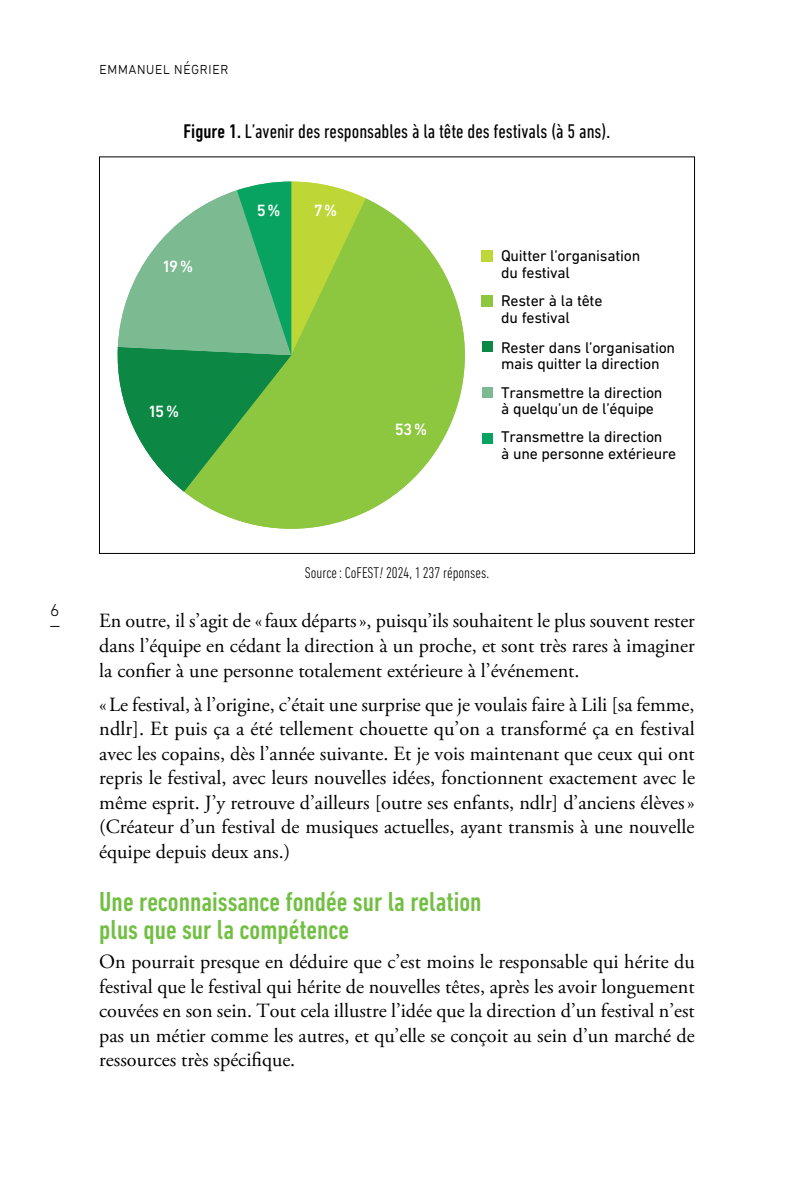
<style>
.page{position:relative;width:794px;height:1191px;background:#fff}
.page>*{position:absolute;margin:0;border:0;box-sizing:border-box;transform-origin:0 0}
.Article_Inter_N1{font:500 condensed 28px/28px "DIN Next LT Pro";color:#72bf44}
.FR_Texte_courant__2__par_défaut{font:20.12px/24.5px "Adobe Garamond Pro";color:#000;text-align:justify}
.GRAPH_Titre_2_0{font:condensed 20.12px "DIN Next LT Pro";color:#000}
.t1{font:300 17.5px "DIN Next LT Pro";letter-spacing:.01em;color:#000;scale:.9 1}
.t2{font:300 17.5px "DIN Next LT Pro";letter-spacing:.01em;color:#000}
.t3{font:500 16.62px "DIN Next LT Pro";color:#fff}
.t4{font:15.75px/16.6px "DIN Next LT Pro";letter-spacing:-.015em;color:#000}
.GRAPH_Source__5{font:300 condensed 15.75px "DIN Next LT Pro";color:#000}
.s1{font-weight:500}
.s2{font-style:italic;font-stretch:normal}
</style>
<div class="page">
<svg style="left:184px;top:198px;width:305px;height:331px;fill:#8dc63f"></svg>
<svg style="left:118px;top:182px;width:248px;height:309px;background:#7abd6c"></svg>
<div style="left:481px;top:250px;width:11px;height:11px;background:#bed736"></div>
<div style="left:481px;top:296px;width:11px;height:11px;background:#8dc63f"></div>
<div style="left:482px;top:341px;width:10px;height:11px;background:#0c8844"></div>
<div style="left:482px;top:387px;width:10px;height:11px;background:#7cba92"></div>
<div style="left:482px;top:432px;width:10px;height:11px;background:#08a361"></div>
<p class="t1" style="left:99px;top:58px;width:145px">emmanuel négrier</p>
<p class="GRAPH_Titre_2_0" style="left:184px;top:120px;width:428px"><span class="s1">Figure 1.</span> L’avenir des responsables à la tête des festivals (à 5 ans).</p>
<p class="t3" style="left:163px;top:257px;width:31px">19%</p>
<p class="t3" style="left:149px;top:402px;width:31px">15%</p>
<p class="t3" style="left:257px;top:200px;width:25px">5%</p>
<p class="t3" style="left:314px;top:201px;width:25px">7%</p>
<p class="t3" style="left:395px;top:420px;width:34px">53%</p>
<p class="t4" style="left:501px;top:247px;width:141px">Quitter l’organisation du festival</p>
<p class="t4" style="left:501px;top:292px;width:103px">Rester à la tête du festival</p>
<p class="t4" style="left:501px;top:339px;width:176px">Rester dans l’organisation mais quitter la direction</p>
<p class="t4" style="left:501px;top:384px;width:163px">Transmettre la direction à quelqu’un de l’équipe</p>
<p class="t4" style="left:501px;top:428px;width:177px">Transmettre la direction<br>à une personne extérieure</p>
<p class="t2" style="left:50px;top:600px;width:11px">6</p>
<p class="GRAPH_Source__5" style="left:305px;top:564px;width:186px">Source: CoFEST<span class="s2">!</span> 2024, 1237 réponses.</p>
<p class="FR_Texte_courant__2__par_défaut" style="left:99px;top:609px;width:597px">En outre, il s’agit de «faux départs», puisqu’ils souhaitent le plus souvent rester dans l’équipe en cédant la direction à un proche, et sont très rares à imaginer la confier à une personne totalement extérieure à l’événement.</p>
<p class="FR_Texte_courant__2__par_défaut" style="left:99px;top:693px;width:597px">«Le festival, à l’origine, c’était une surprise que je voulais faire à Lili [sa femme, ndlr]. Et puis ça a été tellement chouette qu’on a transformé ça en festival avec les copains, dès l’année suivante. Et je vois maintenant que ceux qui ont repris le festival, avec leurs nouvelles idées, fonctionnent exactement avec le même esprit. J’y retrouve d’ailleurs [outre ses enfants, ndlr] d’anciens élèves» (Créateur d’un festival de musiques actuelles, ayant transmis à une nouvelle équipe depuis deux ans.)</p>
<p class="Article_Inter_N1" style="left:99px;top:887px;width:384px">Une reconnaissance fondée sur la relation plus que sur la compétence</p>
<p class="FR_Texte_courant__2__par_défaut" style="left:99px;top:950px;width:597px">On pourrait presque en déduire que c’est moins le responsable qui hérite du festival que le festival qui hérite de nouvelles têtes, après les avoir longuement couvées en son sein. Tout cela illustre l’idée que la direction d’un festival n’est pas un métier comme les autres, et qu’elle se conçoit au sein d’un marché de ressources très spécifique.</p>
</div>
